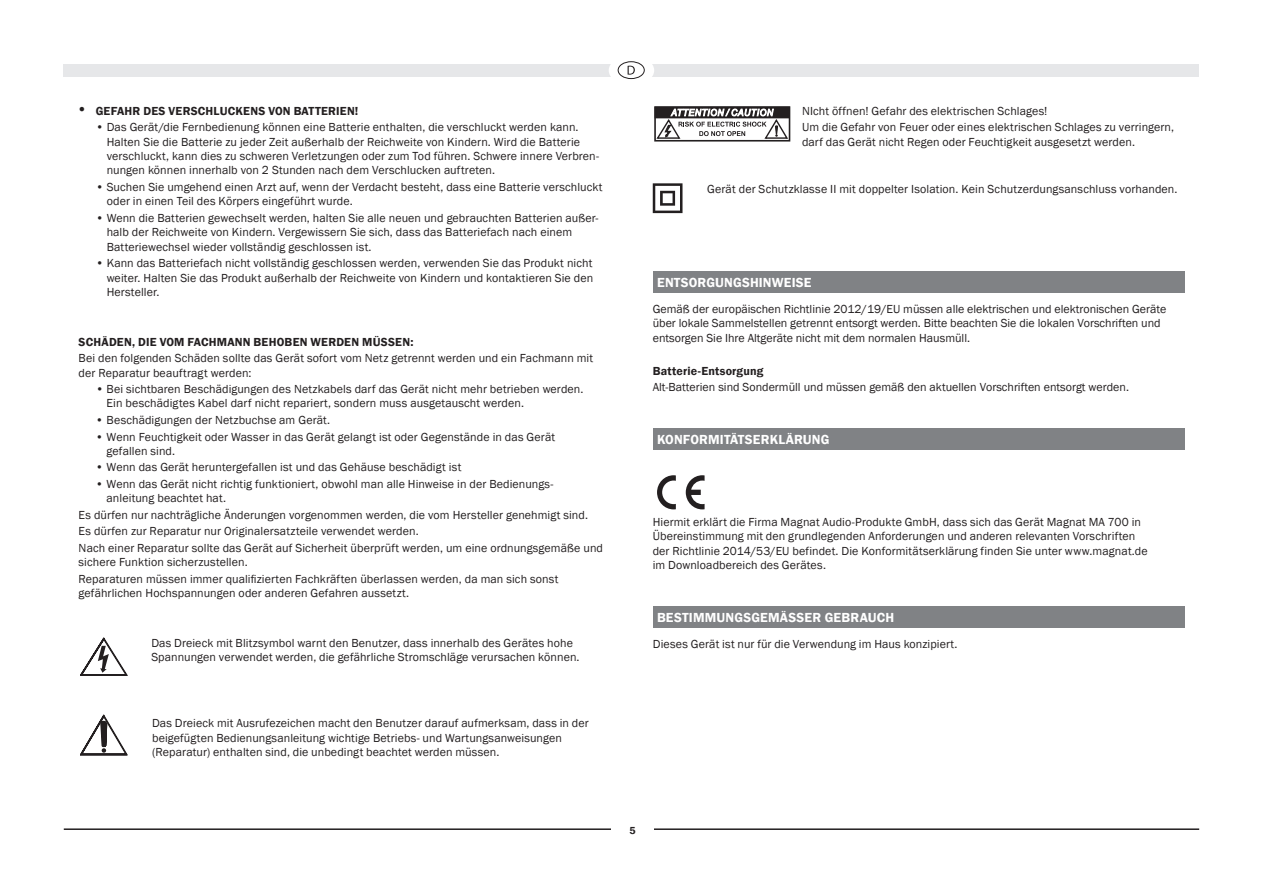
<style>
.page{position:relative;width:1263px;height:893px;background:#fff}
.page>*{position:absolute;margin:0;border:0;box-sizing:border-box;transform-origin:0 0}
.t1{font:600 13.5px "Franklin Gothic";letter-spacing:.015em;color:#fff}
.t2{font:12px/14.4px "Franklin Gothic";letter-spacing:.005em;color:#231f20}
.t3{font:600 12px "Franklin Gothic";letter-spacing:.015em;color:#231f20}
.t4{font:600 10.5px "Franklin Gothic";color:#231f20}
.s1{font-family:"Times New Roman";font-weight:400;font-size:18px}
</style>
<div class="page">
<div style="left:64px;top:64px;width:1135px;height:13px;background:#e6e7e9"></div>
<div style="left:609px;top:55px;width:45px;height:30px;background:#fff;border-radius:50%"></div>
<svg style="left:618px;top:62px;width:26px;height:17px"></svg>
<div style="left:618px;top:61px;width:27px;height:18px;border:1px solid #231f20;border-radius:50%"></div>
<svg style="left:628px;top:66px;width:7px;height:9px"></svg>
<hr style="left:64px;top:828px;width:1135px;height:2px;background:#231f20">
<div style="left:611px;top:817px;width:43px;height:26px;background:#fff"></div>
<div style="left:654px;top:106px;width:136px;height:36px;border:2px solid #231f20"></div>
<svg style="left:655px;top:108px;width:134px;height:31px"></svg>
<svg style="left:653px;top:183px;width:29px;height:30px"></svg>
<div style="left:653px;top:272px;width:531px;height:21px;background:#808285"></div>
<div style="left:653px;top:429px;width:531px;height:21px;background:#808285"></div>
<svg style="left:657px;top:475px;width:19px;height:34px"></svg>
<svg style="left:686px;top:475px;width:18px;height:34px"></svg>
<div style="left:653px;top:607px;width:531px;height:21px;background:#808285"></div>
<svg style="left:80px;top:638px;width:47px;height:37px"></svg>
<svg style="left:80px;top:715px;width:47px;height:41px"></svg>
<p class="t3" style="left:79px;top:103px;width:281px"><span class="s1">•</span> GEFAHR DES VERSCHLUCKENS VON BATTERIEN!</p>
<p class="t2" style="left:107px;top:120px;width:494px;text-indent:-11px">• Das Gerät/die Fernbedienung können eine Batterie enthalten, die verschluckt werden kann.<br>Halten Sie die Batterie zu jeder Zeit außerhalb der Reichweite von Kindern. Wird die Batterie verschluckt, kann dies zu schweren Verletzungen oder zum Tod führen. Schwere innere Verbren&shy;nungen können innerhalb von 2 Stunden nach dem Verschlucken auftreten.</p>
<p class="t2" style="left:107px;top:180px;width:497px;text-indent:-11px">• Suchen Sie umgehend einen Arzt auf, wenn der Verdacht besteht, dass eine Batterie verschluckt oder in einen Teil des Körpers eingeführt wurde.</p>
<p class="t2" style="left:107px;top:211px;width:493px;text-indent:-11px">• Wenn die Batterien gewechselt werden, halten Sie alle neuen und gebrauchten Batterien außer&shy;halb der Reichweite von Kindern. Vergewissern Sie sich, dass das Batteriefach nach einem<br>Batteriewechsel wieder vollständig geschlossen ist.</p>
<p class="t2" style="left:107px;top:256px;width:488px;text-align:justify;text-indent:-11px">• Kann das Batteriefach nicht vollständig geschlossen werden, verwenden Sie das Produkt nicht weiter. Halten Sie das Produkt außerhalb der Reichweite von Kindern und kontaktieren Sie den Hersteller.</p>
<p class="t3" style="left:79px;top:334px;width:336px">SCHÄDEN, DIE VOM FACHMANN BEHOBEN WERDEN MÜSSEN:</p>
<p class="t2" style="left:79px;top:351px;width:516px">Bei den folgenden Schäden sollte das Gerät sofort vom Netz getrennt werden und ein Fachmann mit der Reparatur beauftragt werden:</p>
<p class="t2" style="left:107px;top:382px;width:478px;text-indent:-11px">• Bei sichtbaren Beschädigungen des Netzkabels darf das Gerät nicht mehr betrieben werden.<br>Ein beschädigtes Kabel darf nicht repariert, sondern muss ausgetauscht werden.</p>
<p class="t2" style="left:96px;top:413px;width:236px">• Beschädigungen der Netzbuchse am Gerät.</p>
<p class="t2" style="left:107px;top:430px;width:450px;text-indent:-11px">• Wenn Feuchtigkeit oder Wasser in das Gerät gelangt ist oder Gegenstände in das Gerät gefallen sind.</p>
<p class="t2" style="left:96px;top:460px;width:367px">• Wenn das Gerät heruntergefallen ist und das Gehäuse beschädigt ist</p>
<p class="t2" style="left:107px;top:477px;width:448px;text-indent:-11px">• Wenn das Gerät nicht richtig funktioniert, obwohl man alle Hinweise in der Bedienungs&shy;anleitung beachtet hat.</p>
<p class="t2" style="left:79px;top:507px;width:526px;line-height:16.5px">Es dürfen nur nachträgliche Änderungen vorgenommen werden, die vom Hersteller genehmigt sind.<br>Es dürfen zur Reparatur nur Originalersatzteile verwendet werden.<br>Nach einer Reparatur sollte das Gerät auf Sicherheit überprüft werden, um eine ordnungsgemäße und</p>
<p class="t2" style="left:79px;top:554px;width:481px;line-height:16.5px">sichere Funktion sicherzustellen.<br>Reparaturen müssen immer qualifizierten Fachkräften überlassen werden, da man sich sonst</p>
<p class="t2" style="left:79px;top:586px;width:332px">gefährlichen Hochspannungen oder anderen Gefahren aussetzt.</p>
<p class="t2" style="left:151px;top:636px;width:430px">Das Dreieck mit Blitzsymbol warnt den Benutzer, dass innerhalb des Gerätes hohe<br>Spannungen verwendet werden, die gefährliche Stromschläge verursachen können.</p>
<p class="t2" style="left:152px;top:716px;width:438px">Das Dreieck mit Ausrufezeichen macht den Benutzer darauf aufmerksam, dass in der beigefügten Bedienungsanleitung wichtige Betriebs- und Wartungsanweisungen (Reparatur) enthalten sind, die unbedingt beachtet werden müssen.</p>
<p class="t2" style="left:802px;top:103px;width:374px;line-height:16.5px">NIcht öffnen! Gefahr des elektrischen Schlages!<br>Um die Gefahr von Feuer oder eines elektrischen Schlages zu verringern,</p>
<p class="t2" style="left:802px;top:135px;width:334px">darf das Gerät nicht Regen oder Feuchtigkeit ausgesetzt werden.</p>
<p class="t2" style="left:707px;top:182px;width:472px">Gerät der Schutzklasse II mit doppelter Isolation. Kein Schutzerdungsanschluss vorhanden.</p>
<p class="t1" style="left:657px;top:274px;width:156px">ENTSORGUNGSHINWEISE</p>
<p class="t2" style="left:653px;top:302px;width:515px">Gemäß der europäischen Richtlinie 2012/19/EU müssen alle elektrischen und elektronischen Geräte über lokale Sammelstellen getrennt entsorgt werden. Bitte beachten Sie die lokalen Vorschriften und entsorgen Sie Ihre Altgeräte nicht mit dem normalen Hausmüll.</p>
<p class="t3" style="left:653px;top:363px;width:112px">Batterie-Entsorgung</p>
<p class="t2" style="left:653px;top:380px;width:478px">Alt-Batterien sind Sondermüll und müssen gemäß den aktuellen Vorschriften entsorgt werden.</p>
<p class="t1" style="left:657px;top:431px;width:174px">KONFORMITÄTSERKLÄRUNG</p>
<p class="t2" style="left:653px;top:515px;width:496px">Hiermit erklärt die Firma Magnat Audio-Produkte GmbH, dass sich das Gerät Magnat MA 700 in Übereinstimmung mit den grundlegenden Anforderungen und anderen relevanten Vorschriften der Richtlinie 2014/53/EU befindet. Die Konformitätserklärung finden Sie unter www.magnat.de im Downloadbereich des Gerätes.</p>
<p class="t1" style="left:657px;top:609px;width:239px">BESTIMMUNGSGEMÄSSER GEBRAUCH</p>
<p class="t2" style="left:653px;top:637px;width:306px">Dieses Gerät ist nur für die Verwendung im Haus konzipiert.</p>
<p class="t4" style="left:629px;top:824px;width:8px">5</p>
</div>
